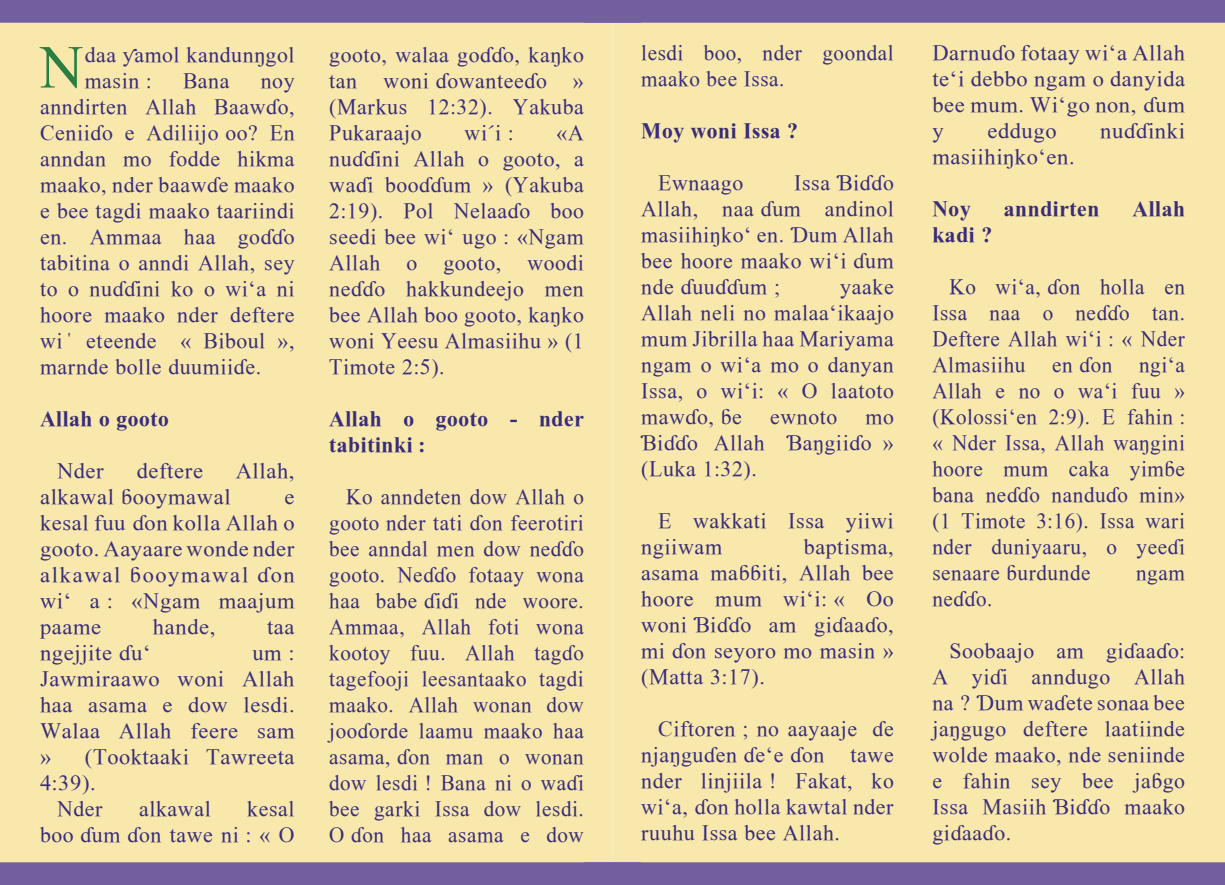
<style>
.page{position:relative;width:1225px;height:885px;background:#fff}
.page>*{position:absolute;margin:0;border:0;box-sizing:border-box;transform-origin:0 0}
.t1{font:58.8px "Cam Cam SIL Doulos L";color:#2b7e41}
.t2{font:21px/26px "Cam Cam SIL Doulos L";color:#392d7a;text-align:justify}
.t3{font:21px/26px "Cam Cam SIL Doulos L Bold";color:#392d7a}
</style>
<div class="page">
<div style="left:0;top:23px;width:612px;height:839px;background:#f8e8ac"></div>
<div style="left:612px;top:23px;width:613px;height:839px;background:#f8e8ac"></div>
<div style="left:0;top:0;width:1225px;height:23px;background:#725f9f"></div>
<div style="left:0;top:862px;width:1225px;height:22px;background:#725f9f"></div>
<h1 class="t1" style="left:38px;top:32px;width:47px">N</h1>
<p class="t2" style="left:84px;top:41px;width:212px">daa ÿamol kandunñgol masin :</p>
<p class="t2" style="left:183px;top:67px;width:49px">Bana</p>
<p class="t2" style="left:40px;top:67px;width:257px;text-indent:221px">noy anndirten Allah Baawëo, Ceniiëo e Adiliijo oo? En anndan mo fodde hikma maako, nder baawëe maako e bee tagdi maako taariindi en. Ammaa haa goëëo tabitina o anndi Allah, sey to o nuëëini ko o wi`a ni hoore maako nder deftere wi ˆ eteende « Biboul », marnde bolle duumiiëe.</p>
<p class="t3" style="left:40px;top:405px;width:131px">Allah o gooto</p>
<p class="t2" style="left:57px;top:457px;width:49px">Nder</p>
<p class="t2" style="left:136px;top:457px;width:68px">deftere</p>
<p class="t2" style="left:235px;top:457px;width:61px">Allah,</p>
<p class="t2" style="left:40px;top:483px;width:193px">alkawal äooymawal</p>
<p class="t2" style="left:40px;top:483px;width:257px;text-indent:244px">e kesal fuu ëon kolla Allah o gooto. Aayaare wonde nder alkawal äooymawal ëon wi` a : «Ngam maajum paame</p>
<p class="t2" style="left:153px;top:613px;width:65px">hande,</p>
<p class="t2" style="left:267px;top:613px;width:30px">taa</p>
<p class="t2" style="left:40px;top:639px;width:113px">ngejjite ëu`</p>
<p class="t2" style="left:252px;top:639px;width:44px">um :</p>
<p class="t2" style="left:40px;top:665px;width:257px">Jawmiraawo woni Allah</p>
<p class="t2" style="left:40px;top:691px;width:257px">haa asama e dow lesdi.</p>
<p class="t2" style="left:40px;top:717px;width:257px">Walaa Allah feere sam</p>
<p class="t2" style="left:40px;top:743px;width:257px">» (Tooktaaki Tawreeta</p>
<p class="t2" style="left:40px;top:769px;width:58px">4:39).</p>
<p class="t2" style="left:57px;top:795px;width:48px">Nder</p>
<p class="t2" style="left:139px;top:795px;width:74px">alkawal</p>
<p class="t2" style="left:40px;top:795px;width:257px;text-align:right">kesal<br>boo ëum ëon tawe ni : « O</p>
<p class="t2" style="left:329px;top:41px;width:257px">gooto, walaa goëëo, kañko tan woni ëowanteeëo » (Markus 12:32). Yakuba Pukaraajo</p>
<p class="t2" style="left:464px;top:119px;width:51px">wi´i :</p>
<p class="t2" style="left:329px;top:119px;width:257px;text-indent:227px">«A nuëëini Allah o gooto, a waëi booëëum » (Yakuba 2:19). Pol Nelaaëo boo seedi bee wi` ugo : «Ngam Allah o gooto, woodi neëëo hakkundeejo men bee Allah boo gooto, kañko woni Yeesu Almasiihu » (1<br>Timote 2:5).</p>
<p class="t3" style="left:329px;top:405px;width:257px">Allah o gooto - nder tabitinki :</p>
<p class="t2" style="left:329px;top:483px;width:257px;text-indent:17px">Ko anndeten dow Allah o gooto nder tati ëon feerotiri bee anndal men dow neëëo gooto. Neëëo fotaay wona haa babe ëiëi nde woore.<br>Ammaa, Allah foti wona kootoy fuu. Allah tagëo tagefooji leesantaako tagdi maako. Allah wonan dow jooëorde laamu maako haa asama, ëon man o wonan dow lesdi ! Bana ni o waëi bee garki Issa dow lesdi.<br>O ëon haa asama e dow</p>
<p class="t2" style="left:641px;top:39px;width:255px">lesdi boo, nder goondal maako bee Issa.</p>
<p class="t3" style="left:641px;top:117px;width:159px">Moy woni Issa ?</p>
<p class="t2" style="left:658px;top:169px;width:87px">Ewnaago</p>
<p class="t2" style="left:641px;top:169px;width:255px;text-indent:153px">Issa Äiëëo Allah, naa ëum andinol masiihiñko` en. Ëum Allah bee hoore maako wi`i ëum nde ëuuëëum ;</p>
<p class="t2" style="left:641px;top:273px;width:255px;text-indent:199px">yaake Allah neli no malaa`ikaajo mum Jibrilla haa Mariyama ngam o wi`a mo o danyan Issa, o wi`i: « O laatoto mawëo, äe</p>
<p class="t2" style="left:770px;top:403px;width:69px">ewnoto</p>
<p class="t2" style="left:641px;top:403px;width:255px;text-indent:224px">mo Äiëëo Allah Äañgiiëo » (Luka 1:32).</p>
<p class="t2" style="left:641px;top:507px;width:255px;text-indent:17px">E wakkati Issa yiiwi ngiiwam</p>
<p class="t2" style="left:641px;top:533px;width:255px;text-indent:163px">baptisma, asama maääiti, Allah bee hoore mum wi`i: « Oo woni Äiëëo am giëaaëo, mi ëon seyoro mo masin » (Matta 3:17).</p>
<p class="t2" style="left:641px;top:715px;width:255px;text-indent:17px">Ciftoren ; no aayaaje ëe njañguëen ëe`e ëon tawe nder linjiila ! Fakat, ko wi`a, ëon holla kawtal nder ruuhu Issa bee Allah.</p>
<p class="t2" style="left:932px;top:39px;width:255px">Darnuëo fotaay wi`a Allah te`i debbo ngam o danyida bee mum. Wi`go non, ëum y</p>
<p class="t2" style="left:987px;top:117px;width:71px">eddugo</p>
<p class="t2" style="left:1100px;top:117px;width:87px">nuëëinki</p>
<p class="t2" style="left:932px;top:143px;width:144px">masiihiñko`en.</p>
<p class="t3" style="left:932px;top:195px;width:40px">Noy</p>
<p class="t3" style="left:1003px;top:195px;width:97px">anndirten</p>
<p class="t3" style="left:1132px;top:195px;width:55px">Allah</p>
<p class="t3" style="left:932px;top:221px;width:62px">kadi ?</p>
<p class="t2" style="left:932px;top:273px;width:255px;text-indent:17px">Ko wi`a, ëon holla en Issa naa o neëëo tan.<br>Deftere Allah wi`i : « Nder Almasiihu en ëon ngi`a Allah e no o wa`i fuu » (Kolossi`en 2:9). E fahin : « Nder Issa, Allah wañgini hoore mum caka yimäe bana neëëo nanduëo min» (1 Timote 3:16). Issa wari nder duniyaaru, o yeeëi senaare äurdunde</p>
<p class="t2" style="left:1135px;top:559px;width:51px">ngam</p>
<p class="t2" style="left:932px;top:585px;width:62px">neëëo.</p>
<p class="t2" style="left:932px;top:637px;width:255px;text-indent:17px">Soobaajo am giëaaëo:<br>A yiëi anndugo Allah na ? Ëum waëete sonaa bee jañgugo deftere laatiinde wolde maako, nde seniinde e fahin sey bee jaägo Issa Masiih Äiëëo maako giëaaëo.</p>
</div>
